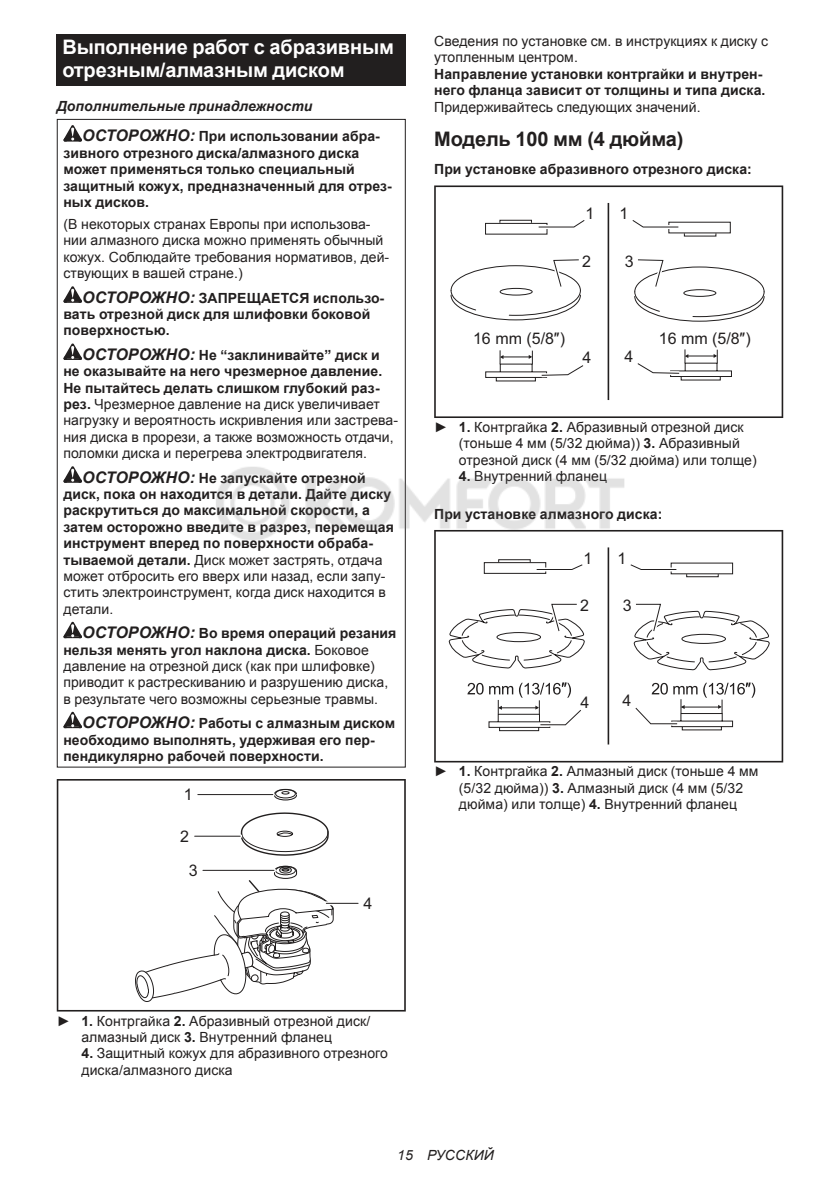
<style>
.page{position:relative;width:840px;height:1191px;background:#fff}
.page>*{position:absolute;margin:0;border:0;box-sizing:border-box;transform-origin:0 0}
.t1{font:700 20px/23.4px "Arial";letter-spacing:-.01em;color:#fff}
.t2{font:700 20px "Arial";letter-spacing:-.01em;color:#221f1f}
.t3{font:16px/34.4px "Arial";color:#221f1f;text-align:center}
.t4{font:14px/16.4px "Arial";letter-spacing:.005em;color:#221f1f}
.t5{font:700 14px/16.4px "Arial";letter-spacing:.005em;color:#221f1f}
.t6{font:italic 700 14px/30.6px "Arial";letter-spacing:.005em;color:#221f1f}
.t7{font:italic 14px "Arial";letter-spacing:.005em;color:#221f1f}
.s1{font-size:16px}
.s2{font-style:normal}
.s3{font-style:italic;font-size:16px}
.s4{font-weight:700;font-style:italic;font-size:16px}
.s5{font-weight:700}
.s6{font-weight:400}
</style>
<div class="page">
<div style="left:57px;top:34px;width:348px;height:52px;background:#221f1f"></div>
<svg style="left:63px;top:125px;width:19px;height:16px"></svg>
<svg style="left:63px;top:286px;width:19px;height:17px"></svg>
<svg style="left:63px;top:343px;width:19px;height:17px"></svg>
<svg style="left:63px;top:466px;width:19px;height:16px"></svg>
<svg style="left:63px;top:622px;width:19px;height:16px"></svg>
<svg style="left:63px;top:712px;width:19px;height:16px"></svg>
<div style="left:57px;top:983px;width:74px;height:29px;background:#838282"></div>
<svg style="left:57px;top:779px;width:348px;height:232px"></svg>
<svg style="left:434px;top:185px;width:348px;height:233px"></svg>
<div style="left:434px;top:734px;width:74px;height:29px;background:#929191"></div>
<svg style="left:434px;top:530px;width:348px;height:232px"></svg>
<img style="left:216px;top:457px;width:413px;height:92px">
<h1 class="t1" style="left:62px;top:36px;width:333px">Выполнение работ с абразивным отрезным/алмазным диском</h1>
<p class="t6" style="left:82px;top:91px;width:299px;text-indent:-25px">Дополнительные принадлежности<br><span class="s1">ОСТОРОЖНО:</span> <span class="s2">При использовании абра-</span></p>
<p class="t5" style="left:63px;top:145px;width:330px">зивного отрезного диска/алмазного диска может применяться только специальный защитный кожух, предназначенный для отрез&shy;ных дисков.</p>
<p class="t4" style="left:63px;top:216px;width:327px">(В некоторых странах Европы при использова&shy;нии алмазного диска можно применять обычный кожух. Соблюдайте требования нормативов, дей&shy;ствующих в вашей стране.)</p>
<p class="t5" style="left:63px;top:290px;width:322px;text-indent:19px"><span class="s3">ОСТОРОЖНО:</span> ЗАПРЕЩАЕТСЯ использо&shy;вать отрезной диск для шлифовки боковой поверхностью.</p>
<p class="t4" style="left:63px;top:347px;width:336px;text-indent:19px"><span class="s4">ОСТОРОЖНО:</span> <span class="s5">Не “заклинивайте” диск и не оказывайте на него чрезмерное давление.<br>Не пытайтесь делать слишком глубокий раз&shy;рез.</span> Чрезмерное давление на диск увеличивает нагрузку и вероятность искривления или застрева&shy;ния диска в прорези, а также возможность отдачи, поломки диска и перегрева электродвигателя.</p>
<p class="t5" style="left:63px;top:470px;width:332px;text-indent:19px"><span class="s3">ОСТОРОЖНО:</span> Не запускайте отрезной диск, пока он находится в детали. Дайте диску раскрутиться до максимальной скорости, а затем осторожно введите в разрез, перемещая инструмент вперед по поверхности обраба&shy;тываемой детали. <span class="s6">Диск может застрять, отдача может отбросить его вверх или назад, если запу&shy;стить электроинструмент, когда диск находится в детали.</span></p>
<p class="t4" style="left:63px;top:625px;width:334px;text-indent:19px"><span class="s4">ОСТОРОЖНО:</span> <span class="s5">Во время операций резания нельзя менять угол наклона диска.</span> Боковое давление на отрезной диск (как при шлифовке) приводит к растрескиванию и разрушению диска, в результате чего возможны серьезные травмы.</p>
<p class="t5" style="left:63px;top:715px;width:333px;text-indent:19px"><span class="s3">ОСТОРОЖНО:</span> Работы с алмазным диском необходимо выполнять, удерживая его пер&shy;пендикулярно рабочей поверхности.</p>
<p class="t3" style="left:184px;top:777px;width:10px">1</p>
<p class="t3" style="left:180px;top:819px;width:19px">2<br>3</p>
<p class="t3" style="left:363px;top:886px;width:10px">4</p>
<p class="t4" style="left:434px;top:33px;width:335px">Сведения по установке см. в инструкциях к диску с утопленным центром.</p>
<p class="t5" style="left:434px;top:66px;width:332px">Направление установки контргайки и внутрен&shy;него фланца зависит от толщины и типа диска.</p>
<p class="t4" style="left:434px;top:99px;width:268px">Придерживайтесь следующих значений.</p>
<h1 class="t2" style="left:434px;top:126px;width:250px">Модель 100 мм (4 дюйма)</h1>
<p class="t5" style="left:434px;top:161px;width:319px">При установке абразивного отрезного диска:</p>
<p class="t3" style="left:585px;top:198px;width:10px">1</p>
<p class="t3" style="left:619px;top:198px;width:10px">1</p>
<p class="t3" style="left:582px;top:245px;width:10px">2</p>
<p class="t3" style="left:624px;top:245px;width:10px">3</p>
<p class="t3" style="left:473px;top:323px;width:93px">16 mm (5/8″)</p>
<p class="t3" style="left:658px;top:323px;width:93px">16 mm (5/8″)</p>
<p class="t3" style="left:582px;top:342px;width:10px">4</p>
<p class="t3" style="left:624px;top:340px;width:10px">4</p>
<p class="t4" style="left:458px;top:419px;width:299px;text-indent:-25px">► <span class="s5">1.</span> Контргайка <span class="s5">2.</span> Абразивный отрезной диск (тоньше 4 мм (5/32 дюйма)) <span class="s5">3.</span> Абразивный отрезной диск (4 мм (5/32 дюйма) или толще)</p>
<p class="t4" style="left:458px;top:468px;width:150px"><span class="s5">4.</span> Внутренний фланец</p>
<p class="t5" style="left:434px;top:506px;width:229px">При установке алмазного диска:</p>
<p class="t3" style="left:583px;top:541px;width:10px">1</p>
<p class="t3" style="left:617px;top:541px;width:10px">1</p>
<p class="t3" style="left:580px;top:588px;width:10px">2</p>
<p class="t3" style="left:622px;top:588px;width:10px">3</p>
<p class="t3" style="left:580px;top:685px;width:10px">4</p>
<p class="t3" style="left:622px;top:683px;width:10px">4</p>
<p class="t4" style="left:458px;top:763px;width:301px;text-indent:-25px">► <span class="s5">1.</span> Контргайка <span class="s5">2.</span> Алмазный диск (тоньше 4 мм (5/32 дюйма)) <span class="s5">3.</span> Алмазный диск (4 мм (5/32 дюйма) или толще) <span class="s5">4.</span> Внутренний фланец</p>
<p class="t4" style="left:81px;top:1012px;width:290px;text-indent:-25px">► <span class="s5">1.</span> Контргайка <span class="s5">2.</span> Абразивный отрезной диск/ алмазный диск <span class="s5">3.</span> Внутренний фланец</p>
<p class="t4" style="left:81px;top:1045px;width:308px"><span class="s5">4.</span> Защитный кожух для абразивного отрезного диска/алмазного диска</p>
<p class="t7" style="left:397px;top:1147px;width:98px">15 РУССКИЙ</p>
</div>
